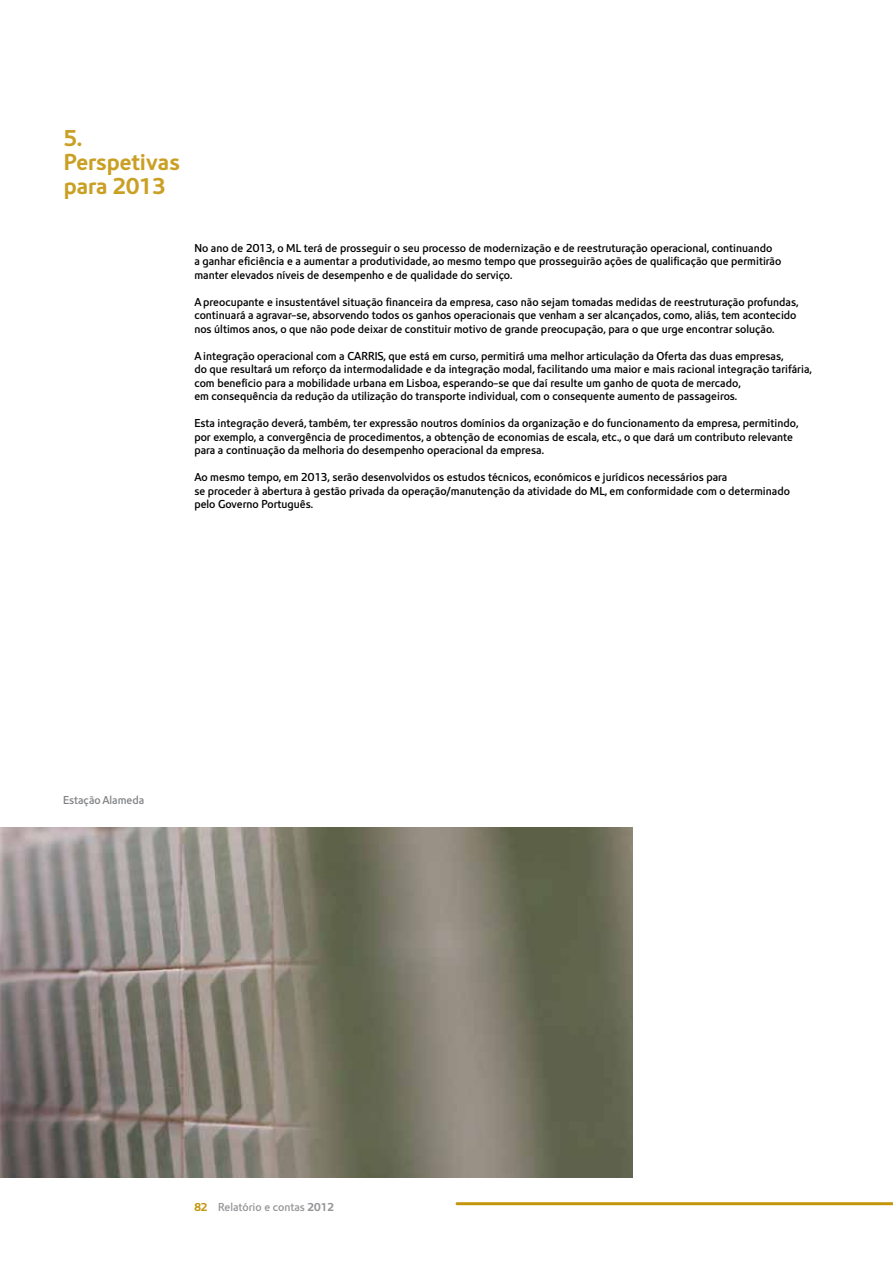
<style>
.page{position:relative;width:893px;height:1263px;background:#fff}
.page>*{position:absolute;margin:0;border:0;box-sizing:border-box;transform-origin:0 0}
.t1{font:24px/24px "Metrolis Negro";color:#caa024}
.t2{font:12px/13.5px "Metrolis Redondo";color:#000}
.t3{font:12px "Metrolis Redondo";color:#939598}
.t4{font:12px "Metrolis Redondo";color:#808285}
.s1{font-family:"Metrolis Negro";color:#c4960c}
.s2{font-family:"Metrolis Negro"}
</style>
<div class="page">
<hr style="left:457px;top:1202px;width:436px;height:3px;background:#c4960c">
<img style="left:0;top:828px;width:633px;height:350px">
<h1 class="t1" style="left:64px;top:126px;width:118px">5.<br>Perspetivas para 2013</h1>
<p class="t2" style="left:194px;top:241px;width:588px">No ano de 2013, o ML terá de prosseguir o seu processo de modernização e de reestruturação operacional, continuando<br>a ganhar eficiência e a aumentar a produtividade, ao mesmo tempo que prosseguirão ações de qualificação que permitirão manter elevados níveis de desempenho e de qualidade do serviço.</p>
<p class="t2" style="left:194px;top:295px;width:606px">Apreocupante e insustentável situação financeira da empresa, caso não sejam tomadas medidas de reestruturação profundas, continuará a agravar-se, absorvendo todos os ganhos operacionais que venham a ser alcançados, como, aliás, tem acontecido nos últimos anos, o que não pode deixar de constituir motivo de grande preocupação, para o que urge encontrar solução.</p>
<p class="t2" style="left:194px;top:349px;width:619px">Aintegração operacional com a CARRIS, que está em curso, permitirá uma melhor articulação da Oferta das duas empresas,<br>do que resultará um reforço da intermodalidade e da integração modal, facilitando uma maior e mais racional integração tarifária, com benefício para a mobilidade urbana em Lisboa, esperando-se que daí resulte um ganho de quota de mercado,<br>em consequência da redução da utilização do transporte individual, com o consequente aumento de passageiros.</p>
<p class="t2" style="left:194px;top:417px;width:605px">Esta integração deverá, também, ter expressão noutros domínios da organização e do funcionamento da empresa, permitindo, por exemplo, a convergência de procedimentos, a obtenção de economias de escala, etc., o que dará um contributo relevante para a continuação da melhoria do desempenho operacional da empresa.</p>
<p class="t2" style="left:194px;top:471px;width:597px">Ao mesmo tempo, em 2013, serão desenvolvidos os estudos técnicos, económicos e jurídicos necessários para<br>se proceder à abertura à gestão privada da operação/manutenção da atividade do ML, em conformidade com o determinado pelo Governo Português.</p>
<p class="t4" style="left:63px;top:793px;width:83px">EstaçãoAlameda</p>
<p class="t3" style="left:194px;top:1200px;width:141px"><span class="s1">82</span> Relatório e contas <span class="s2">2012</span></p>
</div>
